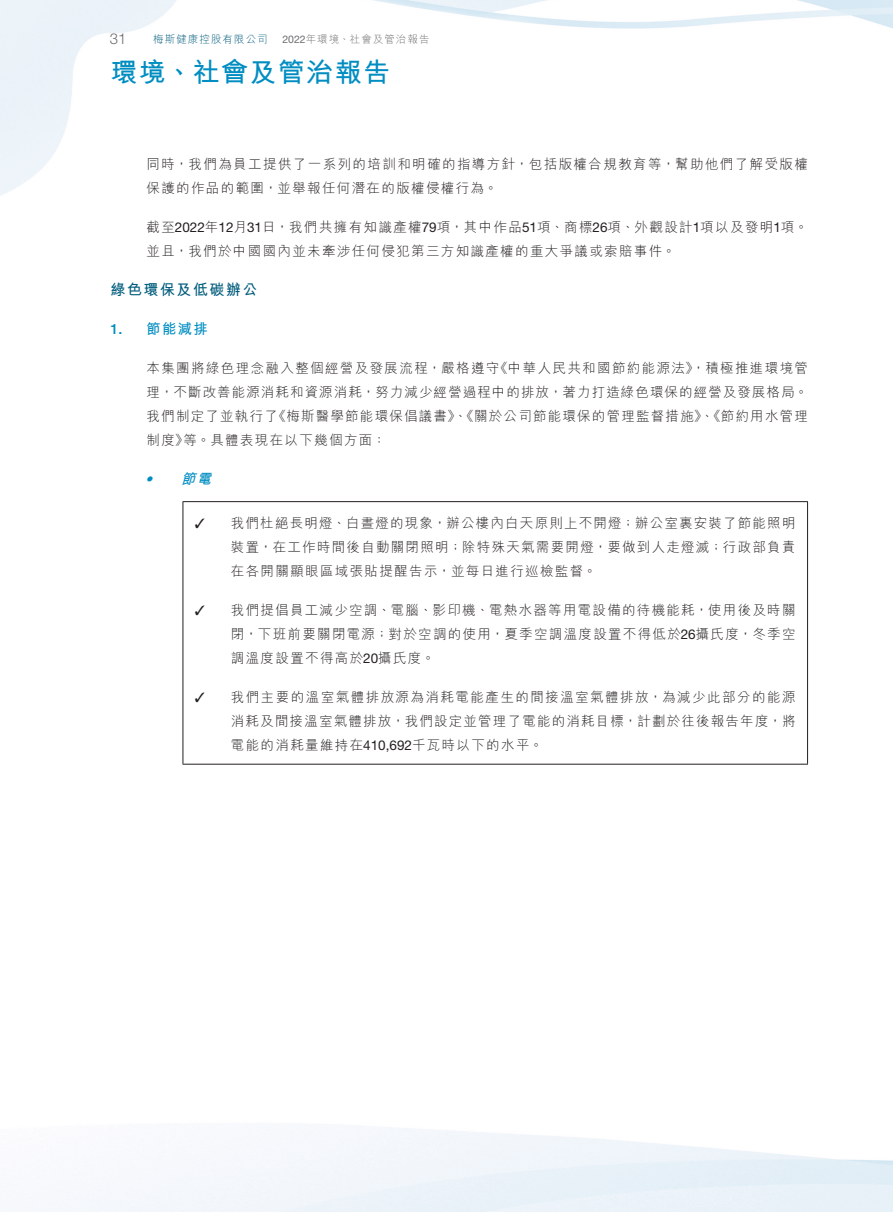
<style>
.page{position:relative;width:893px;height:1212px;background:#fff}
.page>*{position:absolute;margin:0;border:0;box-sizing:border-box;transform-origin:0 0}
.t1{font:700 27px "M Hei HK";letter-spacing:.05em;color:#008dc1}
._03_H1{font:700 15px "M Hei HK";letter-spacing:.1em;color:#005c7c}
.t2{font:300 15px "Helvetica Neue LT Std";color:#6c6d70}
._04___H2{font:700 14.25px "M Hei HK";color:#008dc1}
._04___H2-2{font:500 14.25px "Helvetica Neue LT Std";color:#008dc1}
._05_____H3{font:italic 700 14.25px "M Hei HK";color:#008dc1}
._05_____H3-2{font:italic 500 14.25px "Helvetica Neue LT Std";color:#008dc1}
._01_Body_Text{font:300 13.5px/24px "M Hei HK";letter-spacing:.1em;color:#231f20}
._01_Body_Text-2{font:300 13.5px "M Hei HK";letter-spacing:.08em;color:#231f20}
.t3{font:300 10.5px "M Hei HK";letter-spacing:.1em;color:#6c6d70}
.t4{font:300 10.5px "M Hei HK";letter-spacing:.1em;color:#005c7c}
.s1{font-family:"Helvetica Neue LT Std";font-weight:400}
</style>
<div class="page">
<hr style="left:183px;top:501px;width:625px;height:1px;background:#231f20">
<hr style="left:183px;top:502px;width:1px;height:262px;background:#231f20">
<hr style="left:807px;top:502px;width:1px;height:262px;background:#231f20">
<hr style="left:183px;top:764px;width:625px;height:1px;background:#231f20">
<p class="t2" style="left:110px;top:29px;width:18px">31</p>
<h1 class="t1" style="left:111px;top:52px;width:281px">環境、社會及管治報告</h1>
<p class="t3" style="left:282px;top:32px;width:149px"><span class="s1">2022</span>年環境、社會及管治報告</p>
<p class="t4" style="left:153px;top:32px;width:116px">梅斯健康控股有限公司</p>
<p class="_01_Body_Text" style="left:147px;top:152px;width:663px">同時，我們為員工提供了一系列的培訓和明確的指導方針，包括版權合規教育等，幫助他們了解受版權保護的作品的範圍，並舉報任何潛在的版權侵權行為。</p>
<p class="_01_Body_Text" style="left:147px;top:215px;width:663px">截至<span class="s1">2022</span>年<span class="s1">12</span>月<span class="s1">31</span>日，我們共擁有知識產權<span class="s1">79</span>項，其中作品<span class="s1">51</span>項、商標<span class="s1">26</span>項、外觀設計<span class="s1">1</span>項以及發明項<span class="s1">1</span> 。並且，我們於中國國內並未牽涉任何侵犯第三方知識產權的重大爭議或索賠事件。</p>
<p class="_03_H1" style="left:111px;top:279px;width:148px">綠色環保及低碳辦公</p>
<p class="_04___H2" style="left:147px;top:319px;width:63px">節能減排</p>
<p class="_04___H2-2" style="left:111px;top:321px;width:13px">1.</p>
<p class="_01_Body_Text" style="left:494px;top:356px;width:315px">《中華人民共和國節約能源法，》積極推進環境管</p>
<p class="_01_Body_Text" style="left:147px;top:356px;width:354px">本集團將綠色理念融入整個經營及發展流程，嚴格遵守</p>
<p class="_01_Body_Text-2" style="left:147px;top:383px;width:663px">理，不斷改善能源消耗和資源消耗，努力減少經營過程中的排放，著力打造綠色環保的經營及發展格局。</p>
<p class="_01_Body_Text" style="left:273px;top:404px;width:537px">《梅斯醫學節能環保倡議書》、《關於公司節能環保的管理監督措施》、《節約用水管理</p>
<p class="_01_Body_Text" style="left:183px;top:404px;width:204px;text-indent:-37px">我們制定了並執行了<br>等。具體表現在以下幾個方面：</p>
<p class="_01_Body_Text" style="left:147px;top:428px;width:43px">制度》</p>
<p class="_05_____H3" style="left:181px;top:469px;width:36px">節電</p>
<p class="_05_____H3-2" style="left:145px;top:471px;width:13px">•</p>
<p class="_01_Body_Text" style="left:231px;top:511px;width:566px">我們杜絕長明燈、白晝燈的現象，辦公樓內白天原則上不開燈；辦公室裏安裝了節能照明</p>
<p class="_01_Body_Text" style="left:231px;top:535px;width:566px">裝置，在工作時間後自動關閉照明；除特殊天氣需要開燈，要做到人走燈滅；行政部負責在各開關顯眼區域張貼提醒告示，並每日進行巡檢監督。</p>
<p class="_01_Body_Text" style="left:231px;top:598px;width:566px">我們提倡員工減少空調、電腦、影印機、電熱水器等用電設備的待機能耗，使用後及時關</p>
<p class="_01_Body_Text" style="left:231px;top:622px;width:566px">閉，下班前要關閉電源；對於空調的使用，夏季空調溫度設置不得低於<span class="s1">26</span>攝氏度，冬季空調溫度設置不得高於<span class="s1">20</span>攝氏度。</p>
<p class="_01_Body_Text" style="left:231px;top:685px;width:566px">我們主要的溫室氣體排放源為消耗電能產生的間接溫室氣體排放，為減少此部分的能源</p>
<p class="_01_Body_Text" style="left:231px;top:709px;width:566px">消耗及間接溫室氣體排放，我們設定並管理了電能的消耗目標，計劃於往後報告年度，將電能的消耗量維持在<span class="s1">410,692</span>千瓦時以下的水平。</p>
</div>
